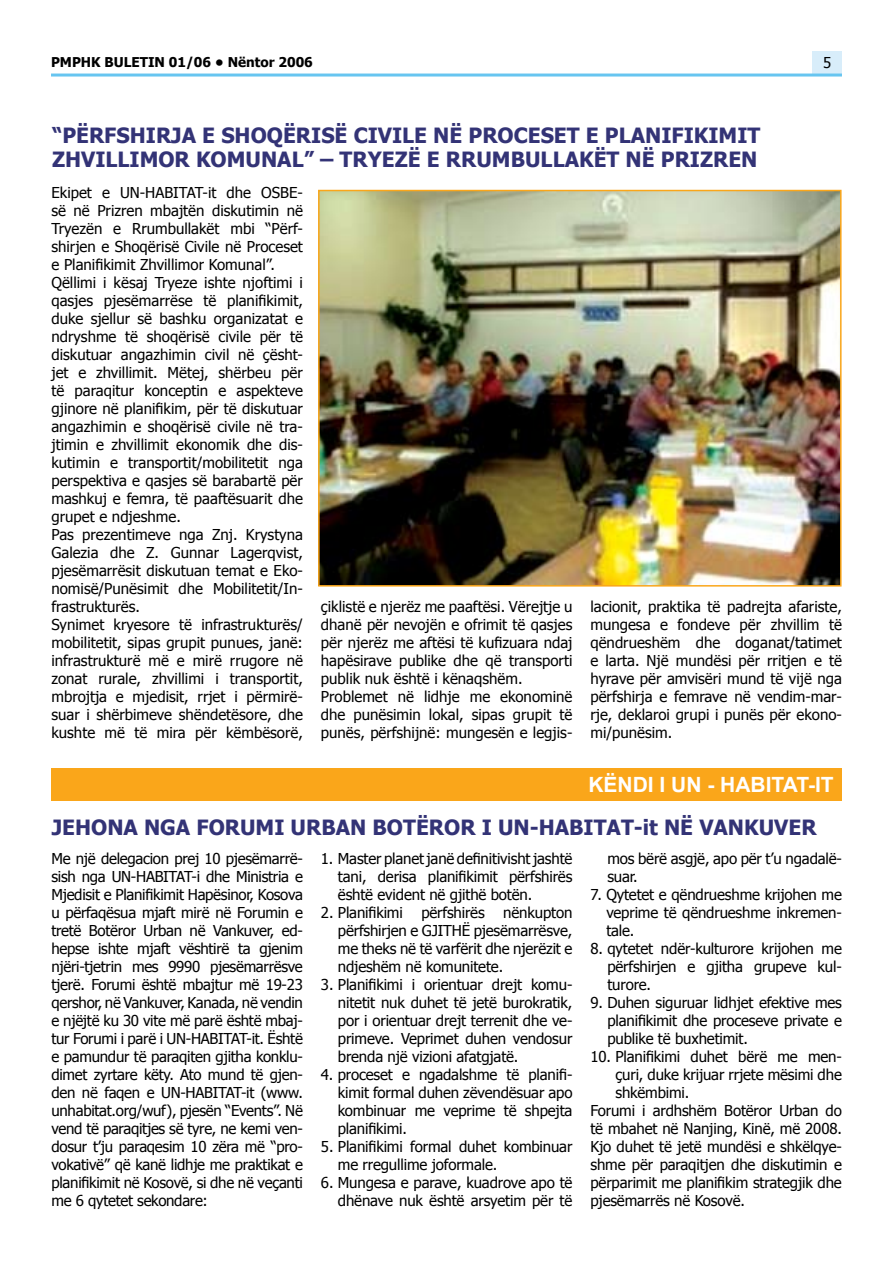
<style>
.page{position:relative;width:893px;height:1263px;background:#fff}
.page>*{position:absolute;margin:0;border:0;box-sizing:border-box;transform-origin:0 0}
.t1{font:700 21px "Tahoma";color:#333376}
.t2{font:700 21px "Arial";color:#fff}
.t3{font:15px/18px "Tahoma";color:#000;text-align:justify}
.t4{font:700 13.5px "Tahoma";color:#000}
</style>
<div class="page">
<div style="left:812px;top:51px;width:30px;height:24px;background:#d8edfa"></div>
<hr style="left:51px;top:74px;width:791px;height:3px;background:#67c5f0">
<img style="left:321px;top:193px;width:518px;height:391px">
<div style="left:318px;top:190px;width:524px;height:397px;border:2px solid #faa61a"></div>
<div style="left:52px;top:768px;width:790px;height:33px;background:#faa61a"></div>
<p class="t4" style="left:51px;top:53px;width:64px">PMPHK BUL</p>
<p class="t4" style="left:132px;top:53px;width:183px">ETI N 01/06 • NËNTOR 2006</p>
<h1 class="t1" style="left:52px;top:121px;width:66px">“PËRFSHI</h1>
<h1 class="t1" style="left:156px;top:121px;width:96px">RJA E SHOQ</h1>
<h1 class="t1" style="left:283px;top:121px;width:98px">ËRISË CIVILE</h1>
<h1 class="t1" style="left:433px;top:121px;width:79px">NË PROCESET</h1>
<h1 class="t1" style="left:586px;top:121px;width:47px">E PLANIFIKIMIT</h1>
<h1 class="t1" style="left:52px;top:145px;width:28px">ZHVILLIMO</h1>
<h1 class="t1" style="left:175px;top:145px;width:53px">R KOMUNAL</h1>
<h1 class="t1" style="left:304px;top:145px;width:189px">” – TRYEZË E RRUMBULLAK</h1>
<h1 class="t1" style="left:594px;top:145px;width:149px">ËT NË PRIZREN</h1>
<p class="t3" style="left:51px;top:183px;width:253px;text-align:left">Ekipet e UN-HABITAT-it dhe OSBE&shy;së në Prizren mbajtën diskutimin në Tryezën e Rrumbullakët mbi “Përf&shy;shirjen e Shoqërisë Civile në Proceset e Planifikimit Zhvillimor Komunal”.<br>Qëllimi i kësaj Tryeze ishte njoftimi i qasjes pjesëmarrëse të planifikimit, duke sjellur së bashku organizatat e ndryshme të shoqërisë civile për të diskutuar angazhimin civil në çësht&shy;jet e zhvillimit. Mëtej, shërbeu për të paraqitur konceptin e aspekteve gjinore në planifikim, për të diskutuar angazhimin e shoqërisë civile në tra&shy;jtimin e zhvillimit ekonomik dhe dis&shy;kutimin e transportit/mobilitetit nga perspektiva e qasjes së barabartë për mashkuj e femra, të paaftësuarit dhe grupet e ndjeshme.<br>Pas prezentimeve nga Znj. Krystyna Galezia dhe Z. Gunnar Lagerqvist, pjesëmarrësit diskutuan temat e Eko&shy;nomisë/Punësimit dhe Mobilitetit/In&shy;frastrukturës.<br>Synimet kryesore të infrastrukturës/ mobilitetit, sipas grupit punues, janë: infrastrukturë më e mirë rrugore në zonat rurale, zhvillimi i transportit, mbrojtja e mjedisit, rrjet i përmirë&shy;suar i shërbimeve shëndetësore, dhe kushte më të mira për këmbësorë,</p>
<p class="t3" style="left:321px;top:597px;width:253px;text-align:left">çiklistë e njerëz me paaftësi. Vërejtje u dhanë për nevojën e ofrimit të qasjes për njerëz me aftësi të kufizuara ndaj hapësirave publike dhe që transporti publik nuk është i kënaqshëm.<br>Problemet në lidhje me ekonominë dhe punësimin lokal, sipas grupit të punës, përfshijnë: mungesën e legjis-</p>
<p class="t3" style="left:590px;top:597px;width:253px">lacionit, praktika të padrejta afariste, mungesa e fondeve për zhvillim të qëndrueshëm dhe doganat/tatimet e larta. Një mundësi për rritjen e të hyrave për amvisëri mund të vijë nga përfshirja e femrave në vendim-mar&shy;rje, deklaroi grupi i punës për ekono&shy;mi/punësim.</p>
<h1 class="t2" style="left:588px;top:771px;width:241px">këndi i UN - HABITAT-it</h1>
<h1 class="t1" style="left:52px;top:813px;width:502px">JEHONA NGA FORUMI URBAN BOTËROR I UN-HABITAT</h1>
<h1 class="t1" style="left:634px;top:813px;width:184px">-IT NË VANKUVER</h1>
<p class="t3" style="left:51px;top:849px;width:253px">Me një delegacion prej 10 pjesëmarrë&shy;sish nga UN-HABITAT-i dhe Ministria e Mjedisit e Planifikimit Hapësinor, Kosova u përfaqësua mjaft mirë në Forumin e tretë Botëror Urban në Vankuver, ed&shy;hepse ishte mjaft vështirë ta gjenim njëri-tjetrin mes 9990 pjesëmarrësve tjerë. Forumi është mbajtur më 19-23 qershor, në Vankuver, Kanada, në vendin e njëjtë ku 30 vite më parë është mbaj&shy;tur Forumi i parë i UN-HABITAT-it. Është e pamundur të paraqiten gjitha konklu&shy;dimet zyrtare këty. Ato mund të gjen&shy;den në faqen e UN-HABITAT-it (www. unhabitat.org/wuf), pjesën “Events”. Në vend të paraqitjes së tyre, ne kemi ven&shy;dosur t’ju paraqesim 10 zëra më “pro&shy;vokativë” që kanë lidhje me praktikat e planifikimit në Kosovë, si dhe në veçanti me 6 qytetet sekondare:</p>
<p class="t3" style="left:338px;top:849px;width:236px;text-indent:-17px">1. Master planet janë definitivisht jashtë tani, derisa planifikimit përfshirës është evident në gjithë botën.</p>
<p class="t3" style="left:338px;top:903px;width:236px;text-indent:-17px">2. Planifikimi përfshirës nënkupton përfshirjen e GJITHË pjesëmarrësve, me theks në të varfërit dhe njerëzit e ndjeshëm në komunitete.</p>
<p class="t3" style="left:338px;top:975px;width:236px;text-indent:-17px">3. Planifikimi i orientuar drejt komu&shy;nitetit nuk duhet të jetë burokratik, por i orientuar drejt terrenit dhe ve&shy;primeve. Veprimet duhen vendosur brenda një vizioni afatgjatë.</p>
<p class="t3" style="left:338px;top:1065px;width:236px;text-indent:-17px">4. proceset e ngadalshme të planifi&shy;kimit formal duhen zëvendësuar apo kombinuar me veprime të shpejta planifikimi.</p>
<p class="t3" style="left:338px;top:1137px;width:236px;text-indent:-17px">5. Planifikimi formal duhet kombinuar me rregullime joformale.</p>
<p class="t3" style="left:321px;top:1173px;width:253px;text-align:right">6. Mungesa e parave, kuadrove apo të dhënave nuk është arsyetim për të</p>
<p class="t3" style="left:607px;top:849px;width:236px">mos bërë asgjë, apo për t’u ngadalë&shy;suar.</p>
<p class="t3" style="left:606px;top:885px;width:237px;text-indent:-16px">7. Qytetet e qëndrueshme krijohen me veprime të qëndrueshme inkremen&shy;tale.</p>
<p class="t3" style="left:607px;top:939px;width:236px;text-indent:-17px">8. qytetet ndër-kulturore krijohen me përfshirjen e gjitha grupeve kul&shy;turore.</p>
<p class="t3" style="left:607px;top:993px;width:236px;text-indent:-17px">9. Duhen siguruar lidhjet efektive mes planifikimit dhe proceseve private e publike të buxhetimit.</p>
<p class="t3" style="left:590px;top:1047px;width:253px">10. Planifikimi duhet bërë me men-</p>
<p class="t3" style="left:615px;top:1065px;width:228px">çuri, duke krijuar rrjete mësimi dhe</p>
<p class="t3" style="left:615px;top:1083px;width:75px">shkëmbimi.</p>
<p class="t3" style="left:590px;top:1101px;width:253px">Forumi i ardhshëm Botëror Urban do</p>
<p class="t3" style="left:590px;top:1119px;width:253px">të mbahet në Nanjing, Kinë, më 2008.</p>
<p class="t3" style="left:590px;top:1137px;width:253px">Kjo duhet të jetë mundësi e shkëlqye-</p>
<p class="t3" style="left:590px;top:1155px;width:253px">shme për paraqitjen dhe diskutimin e</p>
<p class="t3" style="left:590px;top:1173px;width:253px">përparimit me planifikim strategjik dhe</p>
<p class="t3" style="left:590px;top:1191px;width:156px">pjesëmarrës në Kosovë.</p>
</div>
